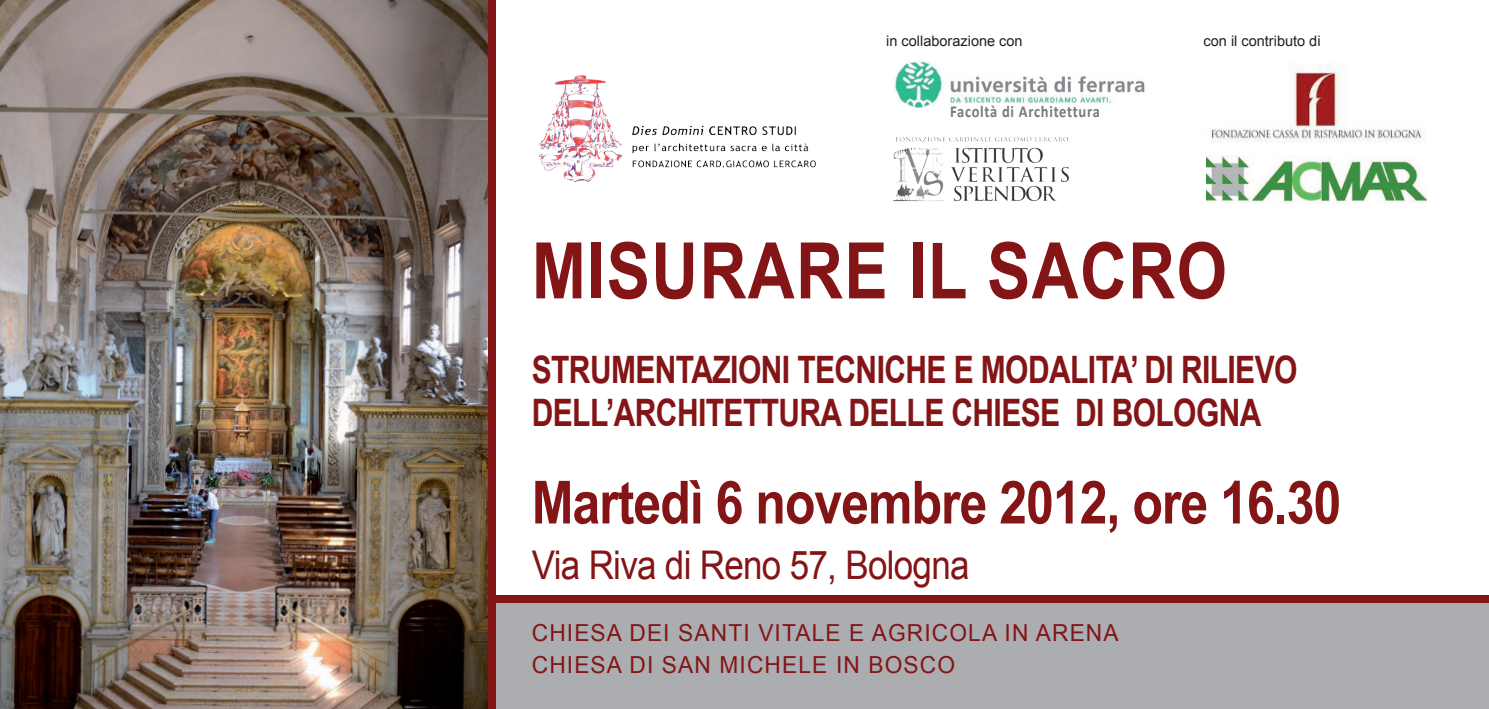
<style>
.page{position:relative;width:1489px;height:709px;background:#fff}
.page>*{position:absolute;margin:0;border:0;box-sizing:border-box;transform-origin:0 0}
.t1{font:700 78px "Arial";letter-spacing:.02em;color:#831517;scale:.83 1}
.t2{font:700 59.5px "Arial";letter-spacing:-.02em;color:#831517;scale:.84 1}
.t3{font:39.5px "Arial";letter-spacing:-.02em;color:#831517;scale:.88 1}
.t4{font:700 37.75px/42.5px "Arial";letter-spacing:-.02em;color:#831517;scale:.79 1}
.t5{font:23.5px/32.5px "Arial";letter-spacing:.05em;color:#831517}
.t6{font:700 16.75px "Calibri";letter-spacing:.05em;color:#78797c;scale:.87 1}
.t7{font:14.5px "Arial";color:#231f20}
</style>
<div class="page">
<img style="left:895px;top:61px;width:250px;height:47px">
<div style="left:0;top:602px;width:1488px;height:107px;background:#acadb1"></div>
<img style="left:538px;top:75px;width:278px;height:107px">
<img style="left:893px;top:137px;width:176px;height:65px">
<img style="left:1206px;top:155px;width:220px;height:48px">
<img style="left:1210px;top:64px;width:212px;height:79px">
<div style="left:0;top:595px;width:1488px;height:7px;background:#831517"></div>
<img style="left:0;top:0;width:488px;height:709px">
<div style="left:488px;top:0;width:7px;height:709px;background:#831517"></div>
<p class="t7" style="left:886px;top:31px;width:138px">in collaborazione con</p>
<p class="t7" style="left:1203px;top:31px;width:118px">con il contributo di</p>
<p class="t6" style="left:950px;top:101px;width:174px">Facoltà di Architettura</p>
<h1 class="t1" style="left:531px;top:219px;width:839px">MISURARE IL SACRO</h1>
<p class="t4" style="left:531px;top:350px;width:970px">STRUMENTAZIONI TECNICHE E MODALITA’ DI RILIEVO<br>DELL’ARCHITETTURA DELLE CHIESE DI BOLOGNA</p>
<h2 class="t2" style="left:531px;top:463px;width:965px">Martedì 6 novembre 2012, ore 16.30</h2>
<p class="t3" style="left:531px;top:538px;width:499px">Via Riva di Reno 57, Bologna</p>
<p class="t5" style="left:531px;top:616px;width:588px">CHIESA DEI SANTI VITALE E AGRICOLA IN ARENA<br>CHIESA DI SAN MICHELE IN BOSCO</p>
</div>
